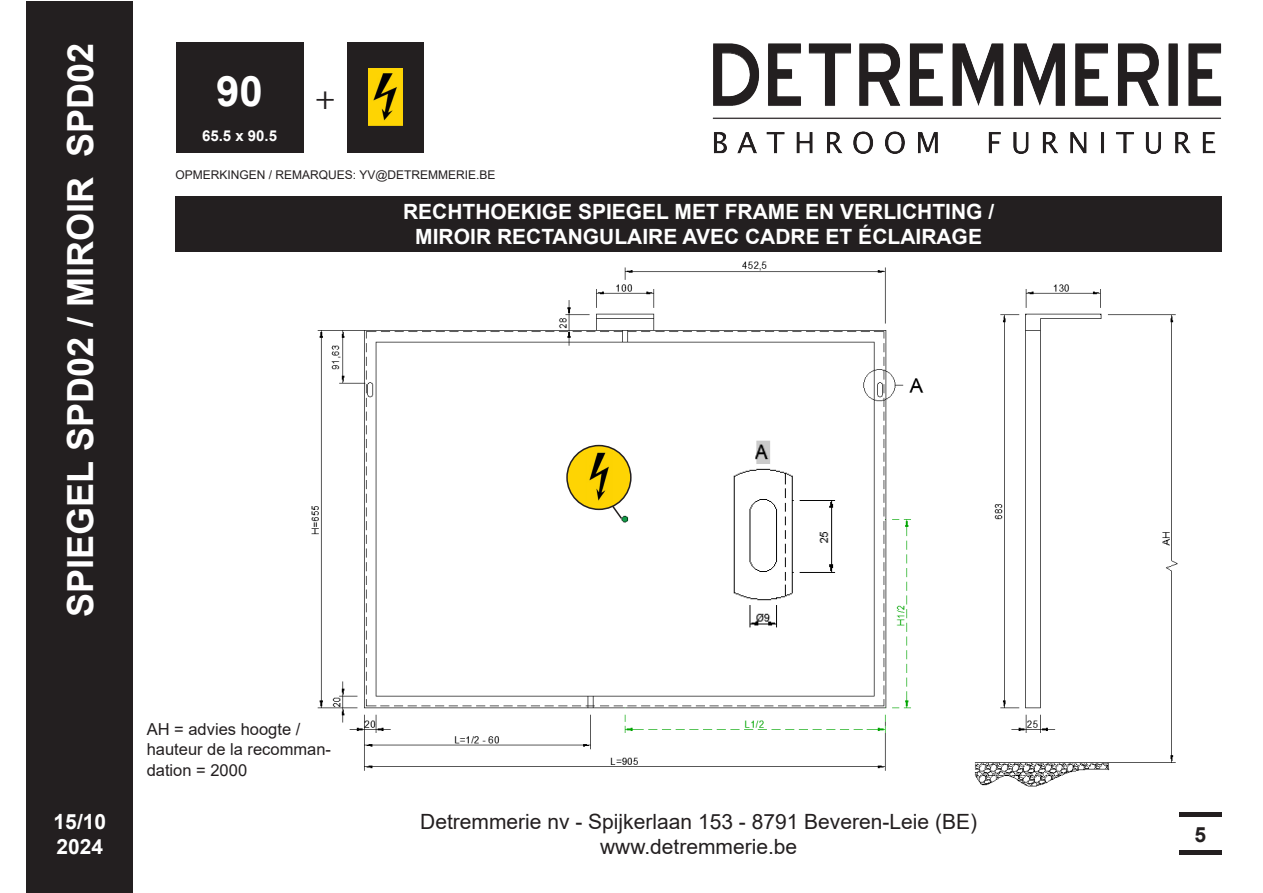
<style>
.page{position:relative;width:1263px;height:893px;background:#fff}
.page>*{position:absolute;margin:0;border:0;box-sizing:border-box;transform-origin:0 0}
.t1{font:700 42px "Arial";color:#fff}
.t2{font:700 36px "Arial";color:#fff}
.t3{font:36px "Minion Pro";color:#231f20}
.t4{font:700 21px/25.2px "Arial";color:#fff}
.t5{font:21px/25.2px "Arial";color:#231f20;text-align:center}
.t6{font:700 21px "Arial";color:#231f20}
.t7{font:16.5px/21.6px "Arial";color:#231f20}
.t8{font:700 15px "Arial";color:#fff}
.t9{font:12px "Arial";color:#231f20}
</style>
<div class="page">
<div style="left:27px;top:1px;width:106px;height:892px;background:#231f20"></div>
<div style="left:176px;top:196px;width:1046px;height:55px;background:#231f20"></div>
<hr style="left:1179px;top:813px;width:43px;height:4px;background:#231f20">
<hr style="left:1179px;top:851px;width:43px;height:4px;background:#231f20">
<img style="left:311px;top:261px;width:867px;height:526px">
<img style="left:712px;top:43px;width:510px;height:110px">
<div style="left:176px;top:43px;width:127px;height:110px;background:#231f20"></div>
<img style="left:720px;top:429px;width:118px;height:213px">
<div style="left:347px;top:43px;width:77px;height:110px;background:#231f20"></div>
<img style="left:368px;top:68px;width:35px;height:58px">
<div style="left:567px;top:446px;width:64px;height:63px;background:#fed403;border-radius:50%"></div>
<div style="left:566px;top:445px;width:66px;height:65px;border:2px solid #231f20;border-radius:50%"></div>
<svg style="left:610px;top:504px;width:13px;height:16px"></svg>
<img style="left:589px;top:452px;width:20px;height:49px">
<h2 class="t2" style="left:55px;top:617px;width:575px;rotate:-90deg">SPIEGEL SPD02 / MIROIR SPD02</h2>
<p class="t1" style="left:216px;top:61px;width:48px">90</p>
<p class="t8" style="left:202px;top:125px;width:77px">65.5 x 90.5</p>
<p class="t3" style="left:315px;top:73px;width:22px">+</p>
<p class="t9" style="left:176px;top:167px;width:322px">OPMERKINGEN / REMARQUES: YV@DETREMMERIE.BE</p>
<p class="t4" style="left:403px;top:199px;width:593px;text-align:center">RECHTHOEKIGE SPIEGEL MET FRAME EN VERLICHTING /<br>MIROIR RECTANGULAIRE AVEC CADRE ET ÉCLAIRAGE</p>
<p class="t4" style="left:54px;top:809px;width:54px">15/10<br>2024</p>
<p class="t7" style="left:147px;top:718px;width:155px">AH = advies hoogte /</p>
<p class="t7" style="left:147px;top:738px;width:186px">hauteur de la recomman&shy;dation = 2000</p>
<p class="t5" style="left:420px;top:809px;width:558px">Detremmerie nv - Spijkerlaan 153 - 8791 Beveren-Leie (BE) www.detremmerie.be</p>
<p class="t6" style="left:1194px;top:819px;width:13px">5</p>
</div>
